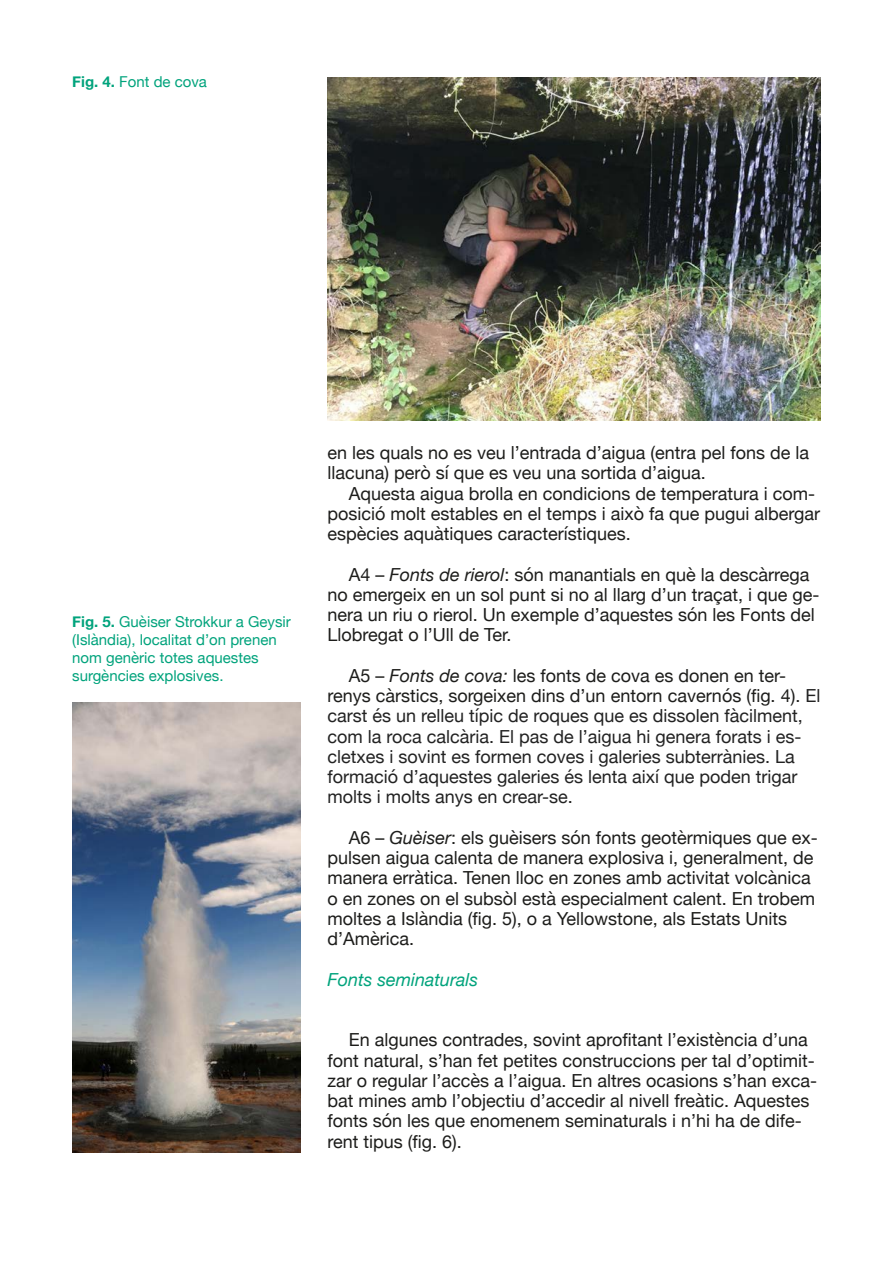
<style>
.page{position:relative;width:893px;height:1263px;background:#fff}
.page>*{position:absolute;margin:0;border:0;box-sizing:border-box;transform-origin:0 0}
.Cos{font:18px/20.2px "Helvetica Neue";color:#1d1d1b}
.Cos-2{font:18px/20.2px "Helvetica Neue";color:#222}
.titol_2{font:italic 18px "Helvetica Neue";color:#00a37c}
.Peu{font:15px/18px "Helvetica Neue";color:#00a37c}
.s1{font-weight:700}
.s2{font-style:italic}
.s3{color:#1d1d1b}
.s4{font-style:italic;color:#1d1d1b}
</style>
<div class="page">
<img style="left:327px;top:78px;width:494px;height:343px">
<img style="left:72px;top:702px;width:228px;height:450px">
<p class="Peu" style="left:72px;top:73px;width:136px"><span class="s1">Fig. 4.</span> Font de cova</p>
<p class="Peu" style="left:72px;top:613px;width:220px"><span class="s1">Fig. 5.</span> Guèiser Strokkur a Geysir (Islàndia), localitat d’on prenen nom genèric totes aquestes surgències explosives.</p>
<p class="Cos" style="left:327px;top:444px;width:483px">en les quals no es veu l’entrada d’aigua (entra pel fons de la llacuna) però sí que es veu una sortida d’aigua.</p>
<p class="Cos" style="left:327px;top:484px;width:494px;text-indent:21px">Aquesta aigua brolla en condicions de temperatura i com&shy;posició molt estables en el temps i això fa que pugui albergar espècies aquàtiques característiques.</p>
<p class="Cos" style="left:327px;top:565px;width:494px;text-indent:21px">A4 – <span class="s2">Fonts de rierol</span>: són manantials en què la descàrrega no emergeix en un sol punt si no al llarg d’un traçat, i que ge&shy;nera un riu o rierol. Un exemple d’aquestes són les Fonts del Llobregat o l’Ull de Ter.</p>
<p class="Cos-2" style="left:327px;top:666px;width:494px;text-indent:21px"><span class="s3">A5 –</span> <span class="s4">Fonts de cova:</span> <span class="s3">les fonts de cova es donen en ter&shy;renys càrstics, sorgeixen dins d’un entorn cavernós (fig. 4).</span> El carst és un relleu típic de roques que es dissolen fàcilment, com la roca calcària. El pas de l’aigua hi genera forats i es&shy;cletxes i sovint es formen coves i galeries subterrànies. La formació d’aquestes galeries és lenta així que poden trigar molts i molts anys en crear-se<span class="s3">.</span></p>
<p class="Cos" style="left:327px;top:828px;width:492px;text-indent:21px">A6 – <span class="s2">Guèiser</span>: els guèisers són fonts geotèrmiques que ex&shy;pulsen aigua calenta de manera explosiva i, generalment, de manera erràtica. Tenen lloc en zones amb activitat volcànica o en zones on el subsòl està especialment calent. En trobem moltes a Islàndia (fig. 5), o a Yellowstone, als Estats Units d’Amèrica.</p>
<p class="titol_2" style="left:327px;top:966px;width:152px">Fonts seminaturals</p>
<p class="Cos" style="left:327px;top:1031px;width:491px;text-indent:21px">En algunes contrades, sovint aprofitant l’existència d’una font natural, s’han fet petites construccions per tal d’optimit&shy;zar o regular l’accès a l’aigua. En altres ocasions s’han exca&shy;bat mines amb l’objectiu d’accedir al nivell freàtic. Aquestes fonts són les que enomenem seminaturals i n’hi ha de dife&shy;rent tipus (fig. 6).</p>
</div>
